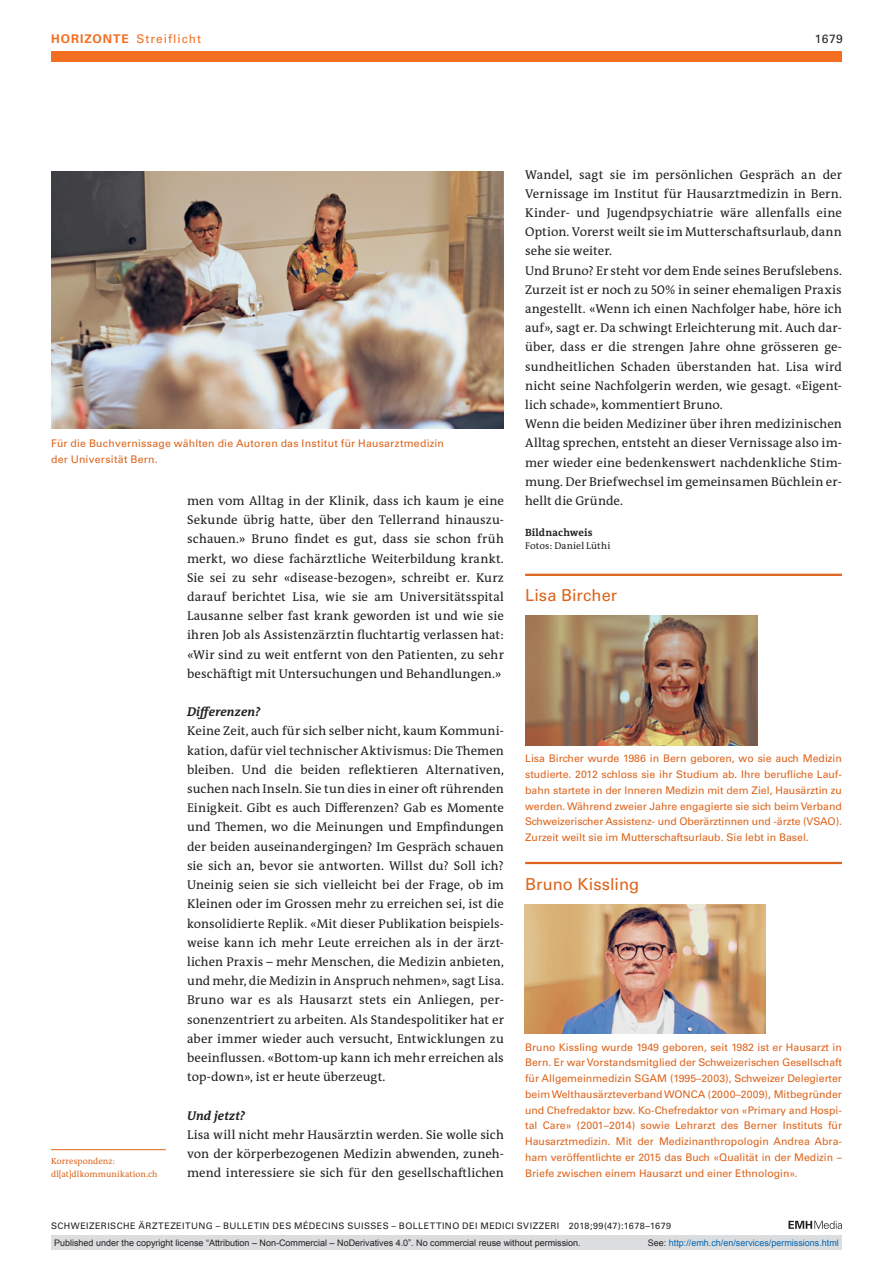
<style>
.page{position:relative;width:893px;height:1263px;background:#fff}
.page>*{position:absolute;margin:0;border:0;box-sizing:border-box;transform-origin:0 0}
.t1{font:16.5px "Univers LT Std";color:#dc641c}
.t2{font:12.75px/19.2px "The Antiqua B W5 Plain";letter-spacing:.005em;color:#231f20;text-align:justify}
.t3{font:italic 700 12.75px "The Antiqua B W7";letter-spacing:.01em;color:#231f20}
.t4{font:12px "Univers LT Std";letter-spacing:.08em;color:#f36e21}
.t5{font:12px "Univers LT Std";color:#231f20}
.t6{font:10.5px/15.8px "Univers LT Std";color:#dc641c;text-align:justify}
.t7{font:10.5px/15.8px "Univers LT Std";letter-spacing:.02em;color:#dc641c}
.t8{font:700 10.5px "The Antiqua B W7";letter-spacing:.015em;color:#231f20}
.t9{font:9.75px "The Antiqua B W5 Plain";letter-spacing:.015em;color:#231f20}
.t10{font:9px "Arial";color:#231f20}
.t11{font:9px "Univers LT Std";letter-spacing:.05em;color:#231f20}
.t12{font:9px "Arial";color:#0166b3}
.t13{font:8.7px/13.5px "The Antiqua B W5 Plain";letter-spacing:.01em;color:#dc641c}
.s1{font-weight:700}
.s2{color:#231f20}
</style>
<div class="page">
<svg style="left:788px;top:1221px;width:54px;height:8px"></svg>
<div style="left:51px;top:51px;width:791px;height:11px;background:#f36e21"></div>
<hr style="left:525px;top:574px;width:317px;height:2px;background:#dc641c">
<hr style="left:525px;top:862px;width:317px;height:2px;background:#dc641c">
<hr style="left:51px;top:1149px;width:115px;height:1px;background:#dc641c">
<img style="left:51px;top:171px;width:453px;height:257px">
<img style="left:525px;top:616px;width:232px;height:129px">
<img style="left:525px;top:904px;width:240px;height:130px">
<div style="left:51px;top:1235px;width:791px;height:15px;background:#dcdddf"></div>
<p class="t4" style="left:51px;top:31px;width:152px"><span class="s1">HORIZONTE</span> Streiflicht</p>
<p class="t5" style="left:815px;top:31px;width:29px">1679</p>
<p class="t7" style="left:51px;top:435px;width:394px">Für die Buchvernissage wählten die Autoren das Institut für Hausarztmedizin der Universität Bern.</p>
<p class="t13" style="left:51px;top:1154px;width:108px">Korrespondenz: dl[at]dlkommunikation.ch</p>
<p class="t2" style="left:187px;top:491px;width:318px">men vom Alltag in der Klinik, dass ich kaum je eine Sekunde übrig hatte, über den Tellerrand hinauszu&shy;schauen.» Bruno findet es gut, dass sie schon früh merkt, wo diese fachärztliche Weiterbildung krankt.<br>Sie sei zu sehr «disease-bezogen», schreibt er. Kurz darauf berichtet Lisa, wie sie am Universitätsspital Lausanne selber fast krank geworden ist und wie sie ihren Job als Assistenzärztin fluchtartig verlassen hat: «Wir sind zu weit entfernt von den Patienten, zu sehr beschäftigt mit Untersuchungen und Behandlungen.»</p>
<p class="t3" style="left:187px;top:704px;width:75px">Differenzen?</p>
<p class="t2" style="left:187px;top:722px;width:318px">Keine Zeit, auch für sich selber nicht, kaum Kommuni&shy;kation, dafür viel technischer Aktivismus: Die Themen bleiben. Und die beiden reflektieren Alternativen, suchen nach Inseln. Sie tun dies in einer oft rührenden Einigkeit. Gibt es auch Differenzen? Gab es Momente und Themen, wo die Meinungen und Empfindungen der beiden auseinandergingen? Im Gespräch schauen sie sich an, bevor sie antworten. Willst du? Soll ich?<br>Uneinig seien sie sich vielleicht bei der Frage, ob im Kleinen oder im Grossen mehr zu erreichen sei, ist die konsolidierte Replik. «Mit dieser Publikation beispiels&shy;weise kann ich mehr Leute erreichen als in der ärzt&shy;lichen Praxis – mehr Menschen, die Medizin anbieten, und mehr, die Medizin in Anspruch nehmen», sagt Lisa.<br>Bruno war es als Hausarzt stets ein Anliegen, per&shy;sonenzentriert zu arbeiten. Als Standespolitiker hat er aber immer wieder auch versucht, Entwicklungen zu beeinflussen. «Bottom-up kann ich mehr erreichen als top-down», ist er heute überzeugt.</p>
<p class="t3" style="left:187px;top:1107px;width:60px">Und jetzt?</p>
<p class="t2" style="left:187px;top:1125px;width:318px">Lisa will nicht mehr Hausärztin werden. Sie wolle sich von der körperbezogenen Medizin abwenden, zuneh&shy;mend interessiere sie sich für den gesellschaftlichen</p>
<p class="t2" style="left:525px;top:165px;width:318px;text-align:left">Wandel, sagt sie im persönlichen Gespräch an der Vernissage im Institut für Hausarztmedizin in Bern.<br>Kinder- und Jugendpsychiatrie wäre allenfalls eine Option. Vorerst weilt sie im Mutterschaftsurlaub, dann sehe sie weiter.<br>Und Bruno? Er steht vor dem Ende seines Berufslebens.<br>Zurzeit ist er noch zu 50% in seiner ehemaligen Praxis angestellt. «Wenn ich einen Nachfolger habe, höre ich auf», sagt er. Da schwingt Erleichterung mit. Auch dar&shy;über, dass er die strengen Jahre ohne grösseren ge&shy;sundheitlichen Schaden überstanden hat. Lisa wird nicht seine Nachfolgerin werden, wie gesagt. «Eigent&shy;lich schade», kommentiert Bruno.<br>Wenn die beiden Mediziner über ihren medizinischen Alltag sprechen, entsteht an dieser Vernissage also im&shy;mer wieder eine bedenkenswert nachdenkliche Stim&shy;mung. Der Briefwechsel im gemeinsamen Büchlein er&shy;hellt die Gründe.</p>
<p class="t8" style="left:525px;top:525px;width:69px">Bildnachweis</p>
<p class="t9" style="left:525px;top:539px;width:87px">Fotos: Daniel Lüthi</p>
<p class="t1" style="left:525px;top:586px;width:94px">Lisa Bircher</p>
<p class="t6" style="left:525px;top:751px;width:318px">Lisa Bircher wurde 1986 in Bern geboren, wo sie auch Medizin studierte. 2012 schloss sie ihr Studium ab. Ihre berufliche Lauf&shy;bahn startete in der Inneren Medizin mit dem Ziel, Hausärztin zu werden. Während zweier Jahre engagierte sie sich beim Verband Schweizerischer Assistenz- und Oberärztinnen und -ärzte (VSAO).<br>Zurzeit weilt sie im Mutterschaftsurlaub. Sie lebt in Basel.</p>
<p class="t1" style="left:525px;top:874px;width:116px">Bruno Kissling</p>
<p class="t6" style="left:525px;top:1039px;width:318px">Bruno Kissling wurde 1949 geboren, seit 1982 ist er Hausarzt in Bern. Er war Vorstandsmitglied der Schweizerischen Gesellschaft für Allgemeinmedizin SGAM (1995–2003), Schweizer Delegierter beim Welthausärzteverband WONCA (2000–2009), Mitbegründer und Chefredaktor bzw. Ko-Chefredaktor von «Primary and Hospi&shy;tal Care» (2001–2014) sowie Lehrarzt des Berner Instituts für Hausarztmedizin. Mit der Medizinanthropologin Andrea Abra&shy;ham veröffentlichte er 2015 das Buch «Qualität in der Medizin – Briefe zwischen einem Hausarzt und einer Ethnologin».</p>
<p class="t11" style="left:51px;top:1220px;width:622px">SCHWEIZERISCHE ÄRZTEZEITUNG – BULLETIN DES MÉDECINS SUISSES – BOLLETTINO DEI MEDICI SVIZZERI 2018;99(47):1678–1679</p>
<p class="t10" style="left:54px;top:1237px;width:528px">Published under the copyright license “Attribution – Non-Commercial – NoDerivatives 4.0”. No commercial reuse without permission.</p>
<p class="t12" style="left:648px;top:1237px;width:193px"><span class="s2">See:</span> http://emh.ch/en/services/permissions.html</p>
</div>
